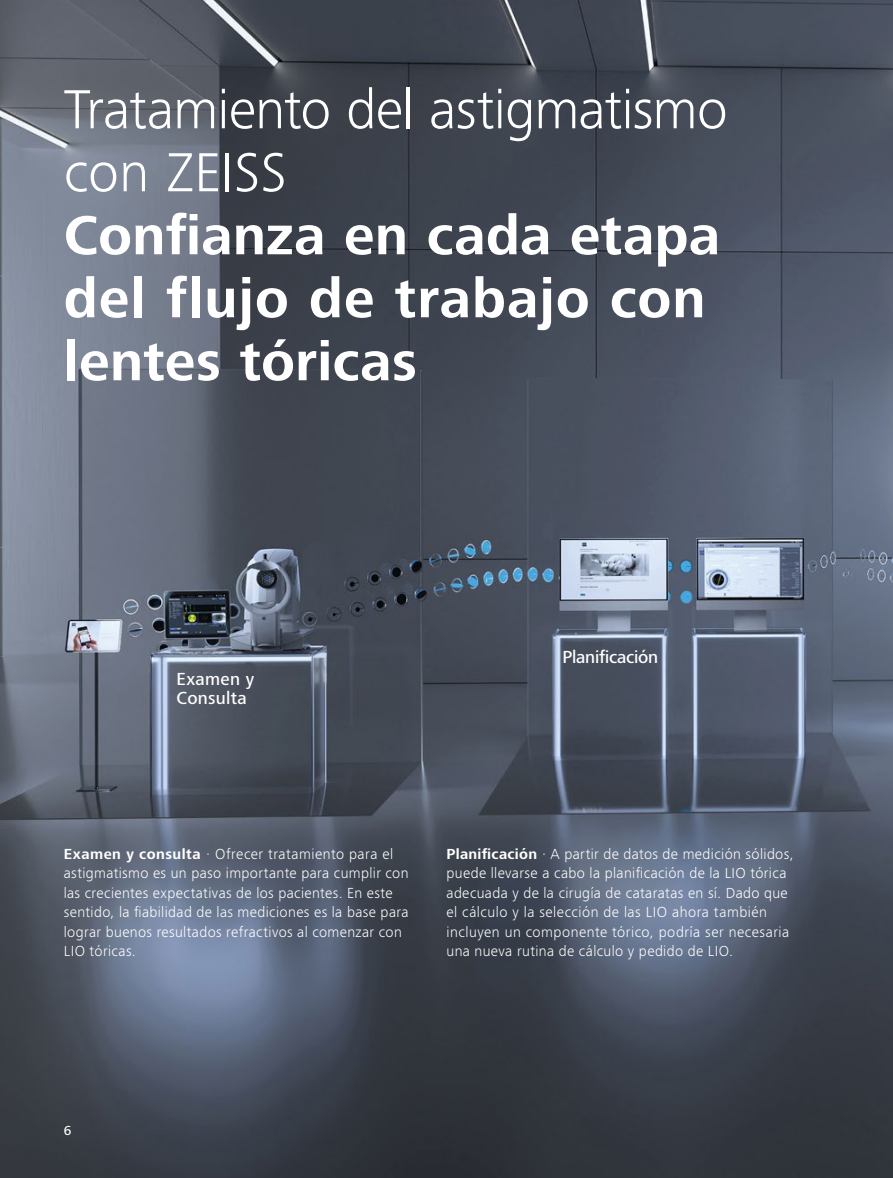
<style>
.page{position:relative;width:893px;height:1178px;background:#fff}
.page>*{position:absolute;margin:0;border:0;box-sizing:border-box;transform-origin:0 0}
.t1{font:700 57px/63px "ZEISS Frutiger Next W1 G";letter-spacing:.005em;color:#fff}
.t2{font:300 57px/63px "ZEISS Frutiger Next W1 G";letter-spacing:-.015em;color:#fff}
.t3{font:500 18px/19.5px "ZEISS Frutiger Next W1 G";letter-spacing:.01em;color:#fff}
.t4{font:500 18px "ZEISS Frutiger Next W1 G";letter-spacing:-.015em;color:#fff}
.t5{font:300 15px/19.5px "ZEISS Frutiger Next W1 G";letter-spacing:.025em;color:#fff}
.t6{font:500 13.5px "ZEISS Frutiger Next W1 G";color:#fff}
.s1{font-weight:700}
</style>
<div class="page">
<img style="left:0;top:0;width:893px;height:1178px">
<svg style="left:862px;top:180px;width:31px;height:415px;background:#606b7f"></svg>
<h1 class="t2" style="left:64px;top:75px;width:665px">Tratamiento del astigmatismo con ZEISS</h1>
<h1 class="t1" style="left:64px;top:202px;width:658px">Confianza en cada etapa del flujo de trabajo con lentes tóricas</h1>
<p class="t3" style="left:176px;top:668px;width:79px">Examen y<br>Consulta</p>
<p class="t4" style="left:563px;top:644px;width:97px">Planificación</p>
<p class="t5" style="left:64px;top:843px;width:346px"><span class="s1">Examen y consulta</span> · Ofrecer tratamiento para el astigmatismo es un paso importante para cumplir con las crecientes expectativas de los pacientes. En este sentido, la fiabilidad de las mediciones es la base para lograr buenos resultados refractivos al comenzar con LIO tóricas.</p>
<p class="t5" style="left:446px;top:843px;width:349px"><span class="s1">Planificación</span> · A partir de datos de medición sólidos, puede llevarse a cabo la planificación de la LIO tórica adecuada y de la cirugía de cataratas en sí. Dado que el cálculo y la selección de las LIO ahora también incluyen un componente tórico, podría ser necesaria una nueva rutina de cálculo y pedido de LIO.</p>
<p class="t6" style="left:64px;top:1121px;width:9px">6</p>
</div>
